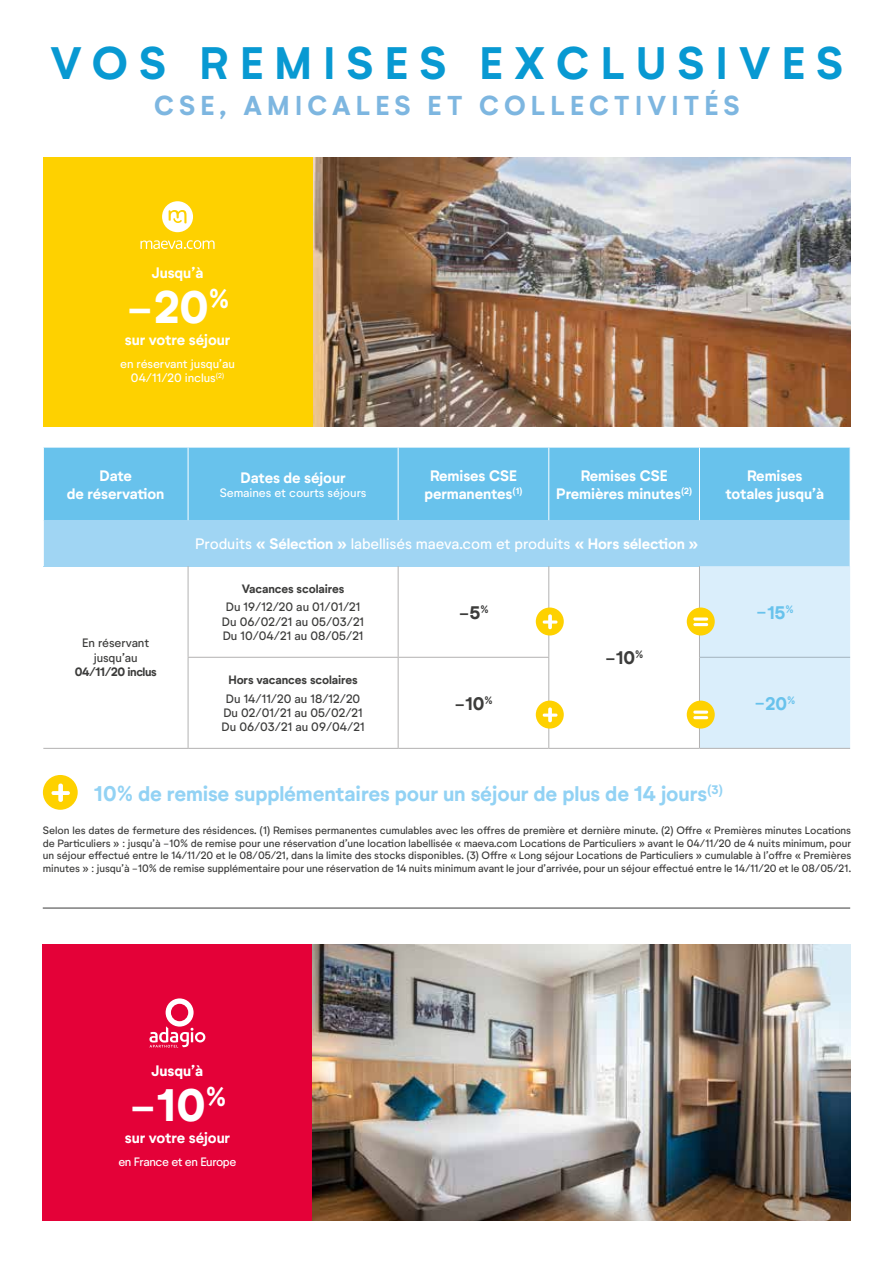
<style>
.page{position:relative;width:893px;height:1263px;background:#fff}
.page>*{position:absolute;margin:0;border:0;box-sizing:border-box;transform-origin:0 0}
.t1{font:700 45px "Neutrif Studio";letter-spacing:.25em;color:#0899d2}
.t2{font:800 45px "Neutrif Studio";color:#fff}
.t3{font:700 27px "Neutrif Studio";letter-spacing:.19em;color:#7db6e0}
.t4{font:700 21px "Neutrif Studio";letter-spacing:-.01em;color:#92d2f4}
.t5{font:700 18px "Neutrif Studio";color:#3c3c3b}
.t6{font:700 18px "Neutrif Studio";color:#68c2ec}
.t7{font:700 15px/18px "Neutrif Studio";letter-spacing:-.01em;color:#fff;text-align:center}
.t8{font:15px "Neutrif Studio";letter-spacing:-.005em;color:#fff}
.t9{font:800 15px "Neutrif Studio";letter-spacing:-.005em;color:#fff}
.t10{font:12px/14.4px "Neutrif Studio";color:#3c3c3b;text-align:center}
.t11{font:12px/14.4px "Neutrif Studio";letter-spacing:-.005em;color:#fff;text-align:center}
.t12{font:700 12px "Neutrif Studio";letter-spacing:-.01em;color:#3c3c3b}
.t13{font:12px "Neutrif Studio";letter-spacing:-.035em;color:#fff}
.t14{font:700 12px "Neutrif Studio";letter-spacing:-.035em;color:#3c3c3b}
.t15{font:10.5px/12.6px "Neutrif Studio";letter-spacing:-.005em;color:#3c3c3b;text-align:justify}
.s1{font-weight:700}
</style>
<div class="page">
<div style="left:44px;top:448px;width:806px;height:72px;background:#68c2ec"></div>
<div style="left:43px;top:520px;width:807px;height:46px;background:#a0d5f3"></div>
<hr style="left:188px;top:448px;width:1px;height:72px;background:#fff">
<hr style="left:398px;top:448px;width:1px;height:72px;background:#fff">
<hr style="left:548px;top:448px;width:1px;height:72px;background:#fff">
<hr style="left:699px;top:448px;width:1px;height:72px;background:#fff">
<hr style="left:43px;top:520px;width:1px;height:46px;background:#fff">
<hr style="left:188px;top:566px;width:1px;height:91px;background:#b3b2b2">
<hr style="left:398px;top:566px;width:1px;height:91px;background:#b3b2b2">
<hr style="left:548px;top:566px;width:1px;height:91px;background:#b3b2b2">
<hr style="left:188px;top:657px;width:210px;height:1px;background:#b3b2b2">
<hr style="left:188px;top:658px;width:1px;height:90px;background:#b3b2b2">
<hr style="left:398px;top:657px;width:151px;height:1px;background:#b3b2b2">
<hr style="left:398px;top:658px;width:1px;height:90px;background:#b3b2b2">
<hr style="left:548px;top:658px;width:1px;height:90px;background:#b3b2b2">
<hr style="left:43px;top:748px;width:145px;height:1px;background:#b3b2b2">
<hr style="left:549px;top:748px;width:150px;height:1px;background:#b3b2b2">
<hr style="left:188px;top:748px;width:210px;height:1px;background:#b3b2b2">
<hr style="left:398px;top:748px;width:151px;height:1px;background:#b3b2b2">
<hr style="left:699px;top:748px;width:151px;height:1px;background:#b3b2b2">
<div style="left:536px;top:701px;width:28px;height:27px;background:#fed100;border-radius:50%"></div>
<svg style="left:543px;top:707px;width:14px;height:15px"></svg>
<img style="left:312px;top:157px;width:539px;height:269px">
<div style="left:43px;top:157px;width:269px;height:269px;background:#fed100"></div>
<svg style="left:141px;top:240px;width:74px;height:9px"></svg>
<svg style="left:162px;top:201px;width:31px;height:31px"></svg>
<div style="left:687px;top:607px;width:28px;height:28px;background:#fed100;border-radius:50%"></div>
<div style="left:536px;top:607px;width:28px;height:28px;background:#fed100;border-radius:50%"></div>
<svg style="left:543px;top:614px;width:14px;height:15px"></svg>
<div style="left:687px;top:701px;width:28px;height:27px;background:#fed100;border-radius:50%"></div>
<svg style="left:693px;top:566px;width:157px;height:182px;background:#dbedf3"></svg>
<img style="left:312px;top:944px;width:539px;height:276px">
<div style="left:43px;top:944px;width:269px;height:276px;background:#e40138"></div>
<svg style="left:149px;top:998px;width:56px;height:49px"></svg>
<hr style="left:43px;top:908px;width:807px;height:1px;background:#3c3c3b">
<div style="left:43px;top:775px;width:35px;height:35px;background:#fed100;border-radius:50%"></div>
<svg style="left:52px;top:783px;width:18px;height:19px"></svg>
<h1 class="t1" style="left:50px;top:35px;width:794px">VOS REMISES EXCLUSIVES</h1>
<h2 class="t3" style="left:154px;top:88px;width:587px">CSE, AMICALES ET COLLECTIVITÉS</h2>
<h3 class="t7" style="left:152px;top:264px;width:53px">Jusqu’à</h3>
<h1 class="t2" style="left:126px;top:279px;width:105px">-20<sup>%</sup></h1>
<h3 class="t7" style="left:125px;top:331px;width:107px">sur votre séjour</h3>
<p class="t11" style="left:120px;top:356px;width:116px">en réservant jusqu’au<br>04/11/20 inclus<sup>(2)</sup></p>
<h3 class="t7" style="left:424px;top:467px;width:100px">Remises CSE permanentes<sup>(1)</sup></h3>
<h3 class="t7" style="left:556px;top:467px;width:137px">Remises CSE<br>Premières minutes<sup>(2)</sup></h3>
<h3 class="t7" style="left:725px;top:467px;width:100px">Remises totales jusqu’à</h3>
<h3 class="t8" style="left:195px;top:535px;width:505px">Produits <span class="s1">« Sélection »</span> labellisés maeva.com et produits <span class="s1">« Hors sélection »</span></h3>
<h3 class="t7" style="left:67px;top:467px;width:99px">Date<br>de réservation</h3>
<h3 class="t7" style="left:241px;top:469px;width:106px">Dates de séjour</h3>
<p class="t11" style="left:220px;top:486px;width:148px">Semaines et courts séjours</p>
<p class="t10" style="left:82px;top:636px;width:69px">En réservant jusqu’au</p>
<p class="t14" style="left:75px;top:664px;width:84px">04/11/20 inclus</p>
<p class="t12" style="left:242px;top:581px;width:104px">Vacances scolaires</p>
<p class="t10" style="left:222px;top:600px;width:144px">Du 19/12/20 au 01/01/21<br>Du 06/02/21 au 05/03/21<br>Du 10/04/21 au 08/05/21</p>
<h3 class="t5" style="left:458px;top:601px;width:32px">-5<sup>%</sup></h3>
<h3 class="t5" style="left:605px;top:647px;width:40px">-10<sup>%</sup></h3>
<h3 class="t6" style="left:756px;top:601px;width:39px">-15<sup>%</sup></h3>
<p class="t12" style="left:228px;top:672px;width:131px">Hors vacances scolaires</p>
<p class="t10" style="left:221px;top:691px;width:145px">Du 14/11/20 au 18/12/20<br>Du 02/01/21 au 05/02/21<br>Du 06/03/21 au 09/04/21</p>
<h3 class="t5" style="left:454px;top:692px;width:40px">-10<sup>%</sup></h3>
<h3 class="t6" style="left:754px;top:692px;width:43px">-20<sup>%</sup></h3>
<h3 class="t4" style="left:94px;top:780px;width:630px">10% de remise supplémentaires pour un séjour de plus de 14 jours<sup>(3)</sup></h3>
<p class="t15" style="left:43px;top:824px;width:810px">Selon les dates de fermeture des résidences. (1) Remises permanentes cumulables avec les offres de première et dernière minute. (2) Offre « Premières minutes Locations de Particuliers » : jusqu’à -10% de remise pour une réservation d’une location labellisée « maeva.com Locations de Particuliers » avant le 04/11/20 de 4 nuits minimum, pour un séjour effectué entre le 14/11/20 et le 08/05/21, dans la limite des stocks disponibles. (3) Offre « Long séjour Locations de Particuliers » cumulable à l’offre « Premières minutes » : jusqu’à -10% de remise supplémentaire pour une réservation de 14 nuits minimum avant le jour d’arrivée, pour un séjour effectué entre le 14/11/20 et le 08/05/21.</p>
<h3 class="t9" style="left:152px;top:1061px;width:53px">Jusqu’à</h3>
<h1 class="t2" style="left:129px;top:1077px;width:99px">-10<sup>%</sup></h1>
<h3 class="t7" style="left:125px;top:1129px;width:107px">sur votre séjour</h3>
<p class="t13" style="left:118px;top:1155px;width:119px">en France et en Europe</p>
</div>
